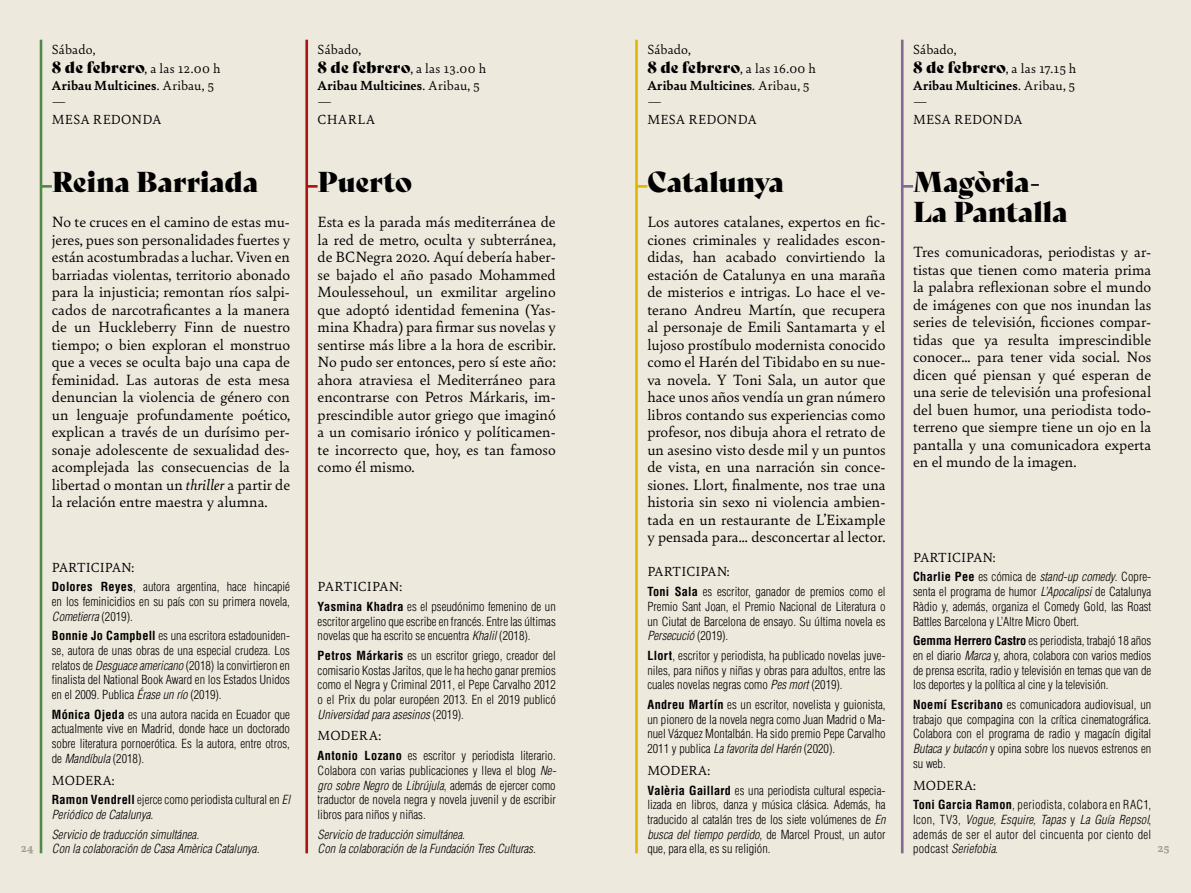
<style>
.page{position:relative;width:1191px;height:893px;background:#eee9dd}
.page>*{position:absolute;margin:0;border:0;box-sizing:border-box;transform-origin:0 0}
.t1{font:28px/29.8px "Bely Display";color:#000}
.t2{font:15.75px/17.5px "Bely";color:#000;text-align:justify}
.t3{font:14px/16.8px "Bely";color:#000}
.t4{font:700 14px/16.8px "Bely";letter-spacing:.015em;color:#000}
.t5{font:300 condensed 12.25px/14.7px "Helvetica";color:#000;text-align:justify}
.t6{font:italic 300 condensed 12.25px/14.7px "Helvetica";color:#000}
.t7{font:700 12.25px "Bely";color:#9e9987}
.s1{font-family:"Bely Display";font-size:15.75px}
.s2{font-weight:700}
.s3{font-style:italic}
.s4{font-weight:400}
</style>
<div class="page">
<hr style="left:40px;top:40px;width:2px;height:813px;background:#518a47">
<hr style="left:635px;top:40px;width:3px;height:813px;background:#e1b600">
<hr style="left:305px;top:40px;width:3px;height:813px;background:#a61511">
<hr style="left:901px;top:40px;width:2px;height:813px;background:#836893">
<svg style="left:903px;top:185px;width:10px;height:3px"></svg>
<svg style="left:42px;top:185px;width:10px;height:3px"></svg>
<svg style="left:637px;top:185px;width:10px;height:3px"></svg>
<svg style="left:308px;top:185px;width:9px;height:3px"></svg>
<p class="t3" style="left:52px;top:39px;width:170px;line-height:18.9px">Sábado,<br><span class="s1">8 de febrero</span>, a las 12.00 h</p>
<p class="t3" style="left:52px;top:76px;width:163px"><span class="s2">Aribau Multicines</span>. Aribau, 5 —<br>MESA REDONDA</p>
<h1 class="t1" style="left:52px;top:165px;width:208px">Reina Barriada</h1>
<p class="t2" style="left:52px;top:213px;width:240px">No te cruces en el camino de estas mu&shy;jeres, pues son personalidades fuertes y están acostumbradas a luchar. Viven en barriadas violentas, territorio abonado para la injusticia; remontan ríos salpi&shy;cados de narcotraficantes a la manera de un Huckleberry Finn de nuestro tiempo; o bien exploran el monstruo que a veces se oculta bajo una capa de feminidad. Las autoras de esta mesa denuncian la violencia de género con un lenguaje profundamente poético, explican a través de un durísimo per&shy;sonaje adolescente de sexualidad des&shy;acomplejada las consecuencias de la libertad o montan un <span class="s3">thriller</span> a partir de la relación entre maestra y alumna.</p>
<p class="t3" style="left:317px;top:39px;width:170px;line-height:18.9px">Sábado,<br><span class="s1">8 de febrero</span>, a las 13.00 h</p>
<p class="t4" style="left:317px;top:76px;width:163px">Aribau Multicines<span class="s4">. Aribau, 5 —<br>CHARLA</span></p>
<h1 class="t1" style="left:317px;top:165px;width:96px">Puerto</h1>
<p class="t2" style="left:317px;top:213px;width:240px">Esta es la parada más mediterránea de la red de metro, oculta y subterránea, de BCNegra 2020. Aquí debería haber&shy;se bajado el año pasado Mohammed Moulessehoul, un exmilitar argelino que adoptó identidad femenina (Yas&shy;mina Khadra) para firmar sus novelas y sentirse más libre a la hora de escribir.<br>No pudo ser entonces, pero sí este año: ahora atraviesa el Mediterráneo para encontrarse con Petros Márkaris, im&shy;prescindible autor griego que imaginó a un comisario irónico y políticamen&shy;te incorrecto que, hoy, es tan famoso como él mismo.</p>
<p class="t3" style="left:647px;top:39px;width:170px;line-height:18.9px">Sábado,<br><span class="s1">8 de febrero</span>, a las 16.00 h</p>
<p class="t3" style="left:647px;top:76px;width:163px"><span class="s2">Aribau Multicines</span>. Aribau, 5 —<br>MESA REDONDA</p>
<h1 class="t1" style="left:647px;top:165px;width:138px">Catalunya</h1>
<p class="t2" style="left:647px;top:213px;width:240px">Los autores catalanes, expertos en fic&shy;ciones criminales y realidades escon&shy;didas, han acabado convirtiendo la estación de Catalunya en una maraña de misterios e intrigas. Lo hace el ve&shy;terano Andreu Martín, que recupera al personaje de Emili Santamarta y el lujoso prostíbulo modernista conocido como el Harén del Tibidabo en su nue&shy;va novela. Y Toni Sala, un autor que hace unos años vendía un gran número libros contando sus experiencias como profesor, nos dibuja ahora el retrato de un asesino visto desde mil y un puntos de vista, en una narración sin conce&shy;siones. Llort, finalmente, nos trae una historia sin sexo ni violencia ambien&shy;tada en un restaurante de L’Eixample y pensada para... desconcertar al lector.</p>
<p class="t3" style="left:913px;top:39px;width:165px;line-height:18.9px">Sábado,<br><span class="s1">8 de febrero</span>, a las 17.15 h</p>
<p class="t3" style="left:913px;top:76px;width:163px"><span class="s2">Aribau Multicines</span>. Aribau, 5 —<br>MESA REDONDA</p>
<h1 class="t1" style="left:913px;top:165px;width:156px">Magòria-<br>La Pantalla</h1>
<p class="t2" style="left:913px;top:242px;width:240px">Tres comunicadoras, periodistas y ar&shy;tistas que tienen como materia prima la palabra reflexionan sobre el mundo de imágenes con que nos inundan las series de televisión, ficciones compar&shy;tidas que ya resulta imprescindible conocer... para tener vida social. Nos dicen qué piensan y qué esperan de una serie de televisión una profesional del buen humor, una periodista todo&shy;terreno que siempre tiene un ojo en la pantalla y una comunicadora experta en el mundo de la imagen.</p>
<p class="t3" style="left:913px;top:548px;width:84px">PARTICIPAN:</p>
<p class="t5" style="left:913px;top:570px;width:240px"><span class="s2">Charlie Pee</span> es cómica de <span class="s3">stand-up comedy</span>. Copre&shy;senta el programa de humor <span class="s3">L’Apocalipsi</span> de Catalunya Ràdio y, además, organiza el Comedy Gold, las Roast Battles Barcelona y L’Altre Micro Obert.</p>
<p class="t5" style="left:913px;top:633px;width:240px"><span class="s2">Gemma Herrero Castro</span> es periodista, trabajó 18 años en el diario <span class="s3">Marca</span> y, ahora, colabora con varios medios de prensa escrita, radio y televisión en temas que van de los deportes y la política al cine y la televisión.</p>
<p class="t5" style="left:913px;top:697px;width:240px"><span class="s2">Noemí Escribano</span> es comunicadora audiovisual, un trabajo que compagina con la crítica cinematográfica.<br>Colabora con el programa de radio y magacín digital <span class="s3">Butaca y butacón</span> y opina sobre los nuevos estrenos en su web.</p>
<p class="t3" style="left:913px;top:776px;width:64px">MODERA:</p>
<p class="t5" style="left:913px;top:797px;width:240px"><span class="s2">Toni Garcia Ramon</span>, periodista, colabora en RAC1, Icon, TV3, <span class="s3">Vogue, Esquire, Tapas</span> y <span class="s3">La Guía Repsol</span>, además de ser el autor del cincuenta por ciento del podcast <span class="s3">Seriefobia</span>.</p>
<p class="t3" style="left:52px;top:558px;width:84px">PARTICIPAN:</p>
<p class="t5" style="left:52px;top:579px;width:240px"><span class="s2">Dolores Reyes</span>, autora argentina, hace hincapié en los feminicidios en su país con su primera novela, <span class="s3">Cometierra</span> (2019).</p>
<p class="t5" style="left:52px;top:628px;width:240px"><span class="s2">Bonnie Jo Campbell</span> es una escritora estadouniden&shy;se, autora de unas obras de una especial crudeza. Los relatos de <span class="s3">Desguace americano</span> (2018) la convirtieron en finalista del National Book Award en los Estados Unidos en el 2009. Publica <span class="s3">Érase un río</span> (2019).</p>
<p class="t5" style="left:52px;top:707px;width:240px"><span class="s2">Mónica Ojeda</span> es una autora nacida en Ecuador que actualmente vive en Madrid, donde hace un doctorado sobre literatura pornoerótica. Es la autora, entre otros, de <span class="s3">Mandíbula</span> (2018).</p>
<p class="t3" style="left:52px;top:771px;width:64px">MODERA:</p>
<p class="t5" style="left:52px;top:792px;width:240px"><span class="s2">Ramon Vendrell</span> ejerce como periodista cultural en <span class="s3">El<br>Periódico de Catalunya.</span></p>
<p class="t6" style="left:52px;top:827px;width:209px">Servicio de traducción simultánea.<br>Con la colaboración de Casa Amèrica Catalunya.</p>
<p class="t3" style="left:647px;top:563px;width:84px">PARTICIPAN:</p>
<p class="t5" style="left:647px;top:584px;width:240px"><span class="s2">Toni Sala</span> es escritor, ganador de premios como el Premio Sant Joan, el Premio Nacional de Literatura o un Ciutat de Barcelona de ensayo. Su última novela es <span class="s3">Persecució</span> (2019).</p>
<p class="t5" style="left:647px;top:648px;width:240px"><span class="s2">Llort</span>, escritor y periodista, ha publicado novelas juve&shy;niles, para niños y niñas y obras para adultos, entre las cuales novelas negras como <span class="s3">Pes mort</span> (2019).</p>
<p class="t5" style="left:647px;top:697px;width:240px"><span class="s2">Andreu Martín</span> es un escritor, novelista y guionista, un pionero de la novela negra como Juan Madrid o Ma&shy;nuel Vázquez Montalbán. Ha sido premio Pepe Carvalho 2011 y publica <span class="s3">La favorita del Harén</span> (2020).</p>
<p class="t3" style="left:647px;top:761px;width:64px">MODERA:</p>
<p class="t5" style="left:647px;top:783px;width:240px"><span class="s2">Valèria Gaillard</span> es una periodista cultural especia&shy;lizada en libros, danza y música clásica. Además, ha traducido al catalán tres de los siete volúmenes de <span class="s3">En busca del tiempo perdido</span>, de Marcel Proust, un autor que, para ella, es su religión.</p>
<p class="t3" style="left:317px;top:577px;width:86px">PARTICIPAN:</p>
<p class="t5" style="left:317px;top:599px;width:240px"><span class="s2">Yasmina Khadra</span> es el pseudónimo femenino de un escritor argelino que escribe en francés. Entre las últimas novelas que ha escrito se encuentra <span class="s3">Khalil</span> (2018).</p>
<p class="t5" style="left:317px;top:648px;width:240px"><span class="s2">Petros Márkaris</span> es un escritor griego, creador del comisario Kostas Jaritos, que le ha hecho ganar premios como el Negra y Criminal 2011, el Pepe Carvalho 2012 o el Prix du polar européen 2013. En el 2019 publicó <span class="s3">Universidad para asesinos</span> (2019).</p>
<p class="t3" style="left:317px;top:727px;width:65px">MODERA:</p>
<p class="t5" style="left:317px;top:748px;width:240px"><span class="s2">Antonio Lozano</span> es escritor y periodista literario.<br>Colabora con varias publicaciones y lleva el blog <span class="s3">Ne&shy;gro sobre Negro</span> de <span class="s3">Librújula</span>, además de ejercer como traductor de novela negra y novela juvenil y de escribir libros para niños y niñas.</p>
<p class="t6" style="left:317px;top:827px;width:220px">Servicio de traducción simultánea.<br>Con la colaboración de la Fundación Tres Culturas.</p>
<p class="t7" style="left:21px;top:839px;width:14px">24</p>
<p class="t7" style="left:1157px;top:839px;width:13px">25</p>
</div>
